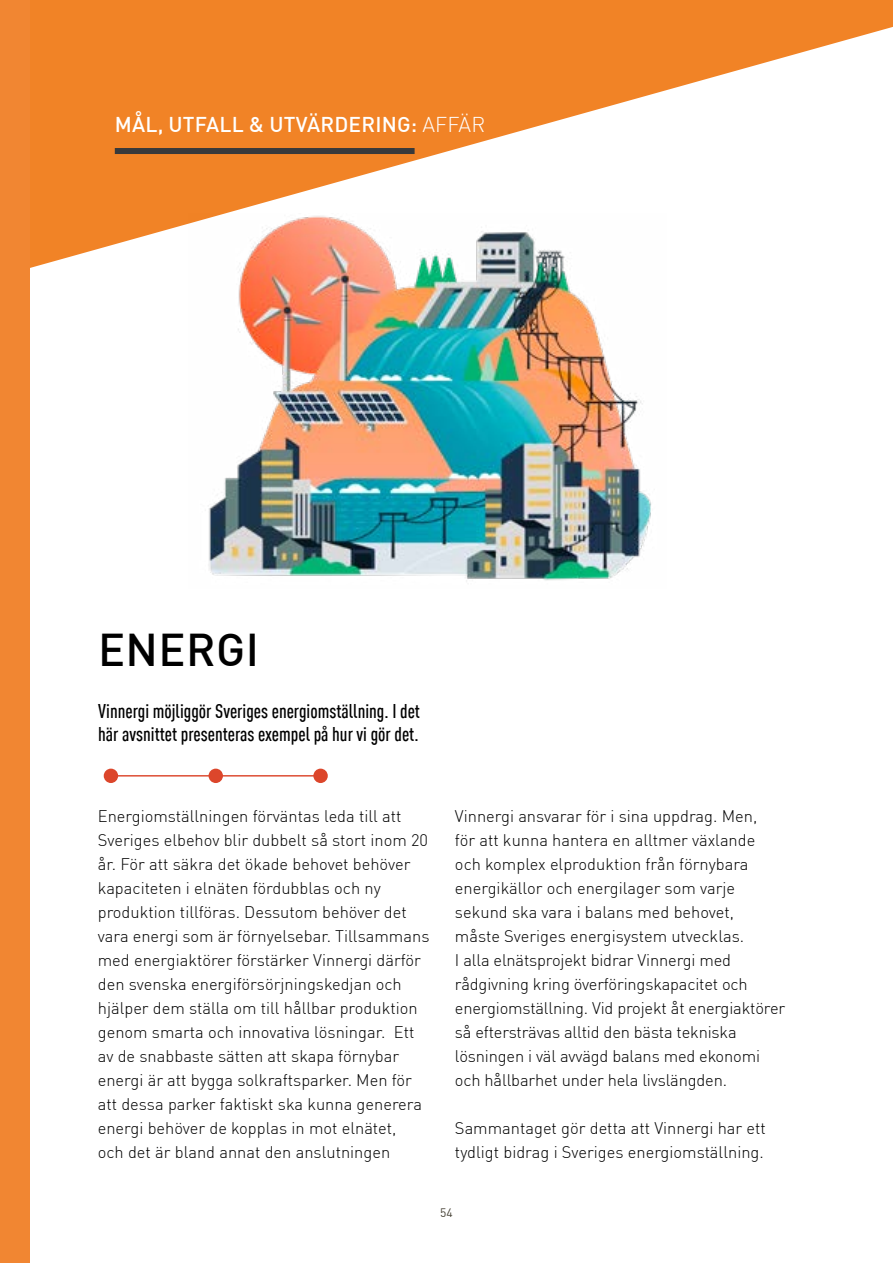
<style>
.page{position:relative;width:893px;height:1263px;background:#fff}
.page>*{position:absolute;margin:0;border:0;box-sizing:border-box;transform-origin:0 0}
.t1{font:500 45px "DIN Pro";letter-spacing:.01em;color:#000}
.t2{font:500 21px "DIN Pro";letter-spacing:.01em;color:#fff}
.t3{font:500 condensed 19.5px/23.4px "DIN Pro";color:#000}
.t4{font:300 16.5px/24px "DIN Pro";color:#000}
.t5{font:12px "DIN Pro";color:#454034}
.s1{font-weight:300}
</style>
<div class="page">
<svg style="left:30px;top:0;width:863px;height:268px;fill:#f18326"></svg>
<hr style="left:892px;top:625px;width:1px;height:638px;background:#f18326">
<img style="left:188px;top:213px;width:478px;height:369px">
<div style="left:0;top:0;width:30px;height:1263px;background:#f18632"></div>
<hr style="left:111px;top:775px;width:210px;height:1px;background:#dc462b">
<div style="left:104px;top:769px;width:14px;height:14px;background:#dc462b;border-radius:50%"></div>
<div style="left:313px;top:769px;width:15px;height:14px;background:#dc462b;border-radius:50%"></div>
<div style="left:209px;top:769px;width:14px;height:14px;background:#dc462b;border-radius:50%"></div>
<div style="left:115px;top:148px;width:300px;height:6px;background:#38393b"></div>
<p class="t2" style="left:115px;top:107px;width:372px">MÅL, UTFALL &amp; UTVÄRDERING: <span class="s1">AFFÄR</span></p>
<h1 class="t1" style="left:98px;top:613px;width:162px">ENERGI</h1>
<p class="t3" style="left:98px;top:698px;width:323px">Vinnergi möjliggör Sveriges energiomställning. I det här avsnittet presenteras exempel på hur vi gör det.</p>
<p class="t4" style="left:98px;top:802px;width:333px">Energiomställningen förväntas leda till att Sveriges elbehov blir dubbelt så stort inom 20 år. För att säkra det ökade behovet behöver kapaciteten i elnäten fördubblas och ny produktion tillföras. Dessutom behöver det vara energi som är förnyelsebar. Tillsammans med energiaktörer förstärker Vinnergi därför den svenska energiförsörjningskedjan och hjälper dem ställa om till hållbar produktion genom smarta och innovativa lösningar. Ett av de snabbaste sätten att skapa förnybar energi är att bygga solkraftsparker. Men för att dessa parker faktiskt ska kunna generera energi behöver de kopplas in mot elnätet,<br>och det är bland annat den anslutningen</p>
<p class="t4" style="left:455px;top:803px;width:332px">Vinnergi ansvarar för i sina uppdrag. Men,<br>för att kunna hantera en alltmer växlande och komplex elproduktion från förnybara energikällor och energilager som varje sekund ska vara i balans med behovet,<br>måste Sveriges energisystem utvecklas.<br>I alla elnätsprojekt bidrar Vinnergi med rådgivning kring överföringskapacitet och energiomställning. Vid projekt åt energiaktörer så eftersträvas alltid den bästa tekniska lösningen i väl avvägd balans med ekonomi och hållbarhet under hela livslängden.</p>
<p class="t4" style="left:455px;top:1115px;width:312px">Sammantaget gör detta att Vinnergi har ett tydligt bidrag i Sveriges energiomställning.</p>
<p class="t5" style="left:440px;top:1203px;width:14px">54</p>
</div>
